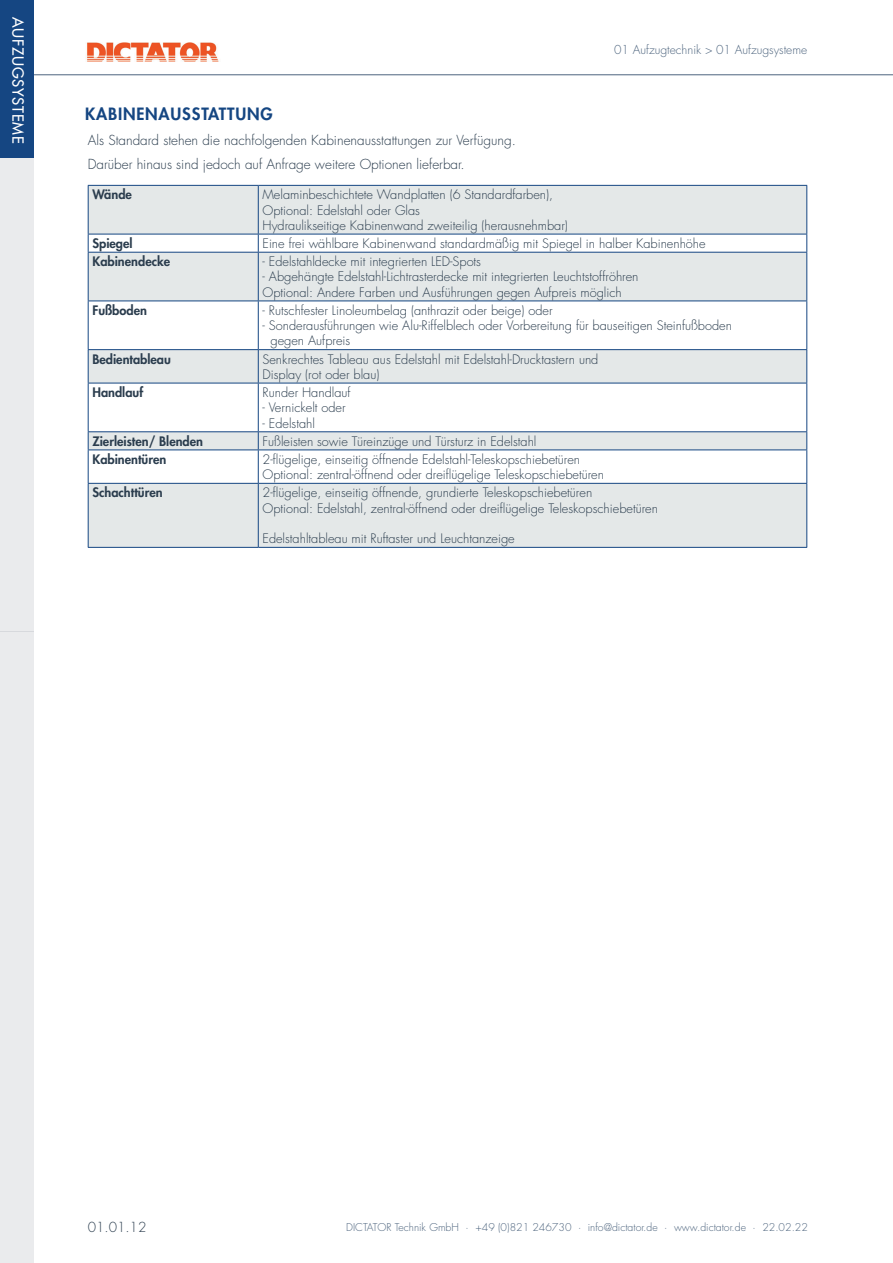
<style>
.page{position:relative;width:893px;height:1263px;background:#fff}
.page>*{position:absolute;margin:0;border:0;box-sizing:border-box;transform-origin:0 0}
.t1{font:800 16.5px "Futura Std";letter-spacing:.05em;color:#154682}
.t2{font:500 15px "Futura Std";letter-spacing:.05em;color:#fff}
.t3{font:300 13.5px/24.8px "Futura Std";color:#2b3d4e}
.t4{font:300 12.75px/15.3px "Futura Std";color:#2b3d4e}
.t5{font:800 12.75px "Futura Std";color:#2b3d4e}
.t6{font:300 12px "Futura Std";color:#4d647e}
.t7{font:300 10.5px "Futura Std";color:#4d647e}
</style>
<div class="page">
<div style="left:0;top:0;width:33px;height:158px;background:#154682"></div>
<img style="left:87px;top:43px;width:132px;height:19px">
<hr style="left:34px;top:74px;width:859px;height:1px;background:#4d647e">
<div style="left:0;top:158px;width:33px;height:158px;background:#eaebed"></div>
<div style="left:0;top:316px;width:33px;height:158px;background:#eaebed"></div>
<div style="left:0;top:474px;width:33px;height:157px;background:#eaebed"></div>
<div style="left:0;top:631px;width:33px;height:158px;background:#eaebed"></div>
<div style="left:0;top:789px;width:33px;height:158px;background:#eaebed"></div>
<div style="left:0;top:947px;width:33px;height:158px;background:#eaebed"></div>
<div style="left:0;top:1105px;width:33px;height:158px;background:#eaebed"></div>
<svg style="left:89px;top:186px;width:717px;height:361px;fill:#e4e8e8"></svg>
<hr style="left:258px;top:186px;width:1px;height:48px;background:#154682">
<hr style="left:88px;top:234px;width:170px;height:1px;background:#154682">
<hr style="left:258px;top:234px;width:549px;height:1px;background:#154682">
<svg style="left:258px;top:234px;width:1px;height:18px"></svg>
<hr style="left:88px;top:252px;width:170px;height:1px;background:#154682">
<hr style="left:258px;top:252px;width:549px;height:1px;background:#154682">
<hr style="left:258px;top:253px;width:1px;height:48px;background:#154682">
<hr style="left:88px;top:301px;width:170px;height:1px;background:#154682">
<hr style="left:258px;top:301px;width:549px;height:1px;background:#154682">
<hr style="left:258px;top:301px;width:1px;height:48px;background:#154682">
<hr style="left:88px;top:349px;width:170px;height:1px;background:#154682">
<hr style="left:258px;top:349px;width:549px;height:1px;background:#154682">
<hr style="left:258px;top:350px;width:1px;height:33px;background:#154682">
<hr style="left:88px;top:383px;width:170px;height:1px;background:#154682">
<hr style="left:258px;top:383px;width:549px;height:1px;background:#154682">
<hr style="left:258px;top:383px;width:1px;height:48px;background:#154682">
<hr style="left:88px;top:431px;width:170px;height:1px;background:#154682">
<hr style="left:258px;top:431px;width:549px;height:1px;background:#154682">
<svg style="left:258px;top:432px;width:1px;height:17px"></svg>
<hr style="left:88px;top:449px;width:170px;height:1px;background:#154682">
<hr style="left:258px;top:449px;width:549px;height:1px;background:#154682">
<hr style="left:258px;top:450px;width:1px;height:33px;background:#154682">
<hr style="left:88px;top:483px;width:170px;height:1px;background:#154682">
<hr style="left:258px;top:483px;width:549px;height:1px;background:#154682">
<hr style="left:258px;top:484px;width:1px;height:63px;background:#154682">
<hr style="left:88px;top:185px;width:170px;height:1px;background:#154682">
<hr style="left:88px;top:186px;width:1px;height:48px;background:#154682">
<hr style="left:258px;top:185px;width:549px;height:1px;background:#154682">
<hr style="left:806px;top:186px;width:1px;height:48px;background:#154682">
<svg style="left:88px;top:234px;width:1px;height:18px"></svg>
<svg style="left:806px;top:234px;width:1px;height:18px"></svg>
<hr style="left:88px;top:253px;width:1px;height:48px;background:#154682">
<hr style="left:806px;top:253px;width:1px;height:48px;background:#154682">
<hr style="left:88px;top:301px;width:1px;height:48px;background:#154682">
<hr style="left:806px;top:301px;width:1px;height:48px;background:#154682">
<hr style="left:88px;top:350px;width:1px;height:33px;background:#154682">
<hr style="left:806px;top:350px;width:1px;height:33px;background:#154682">
<hr style="left:88px;top:383px;width:1px;height:48px;background:#154682">
<hr style="left:806px;top:383px;width:1px;height:48px;background:#154682">
<svg style="left:88px;top:432px;width:1px;height:17px"></svg>
<svg style="left:806px;top:432px;width:1px;height:17px"></svg>
<hr style="left:88px;top:450px;width:1px;height:33px;background:#154682">
<hr style="left:806px;top:450px;width:1px;height:33px;background:#154682">
<hr style="left:88px;top:484px;width:1px;height:63px;background:#154682">
<hr style="left:806px;top:484px;width:1px;height:63px;background:#154682">
<hr style="left:88px;top:547px;width:170px;height:1px;background:#154682">
<hr style="left:258px;top:547px;width:549px;height:1px;background:#154682">
<p class="t2" style="left:27px;top:17px;width:128px;rotate:90deg">AUFZUGSYSTEME</p>
<p class="t6" style="left:614px;top:42px;width:195px">01 Aufzugtechnik &gt; 01 Aufzugsysteme</p>
<p class="t1" style="left:85px;top:103px;width:189px">KABINENAUSSTATTUNG</p>
<p class="t3" style="left:88px;top:128px;width:430px">Als Standard stehen die nachfolgenden Kabinenausstattungen zur Verfügung.<br>Darüber hinaus sind jedoch auf Anfrage weitere Optionen lieferbar.</p>
<p class="t5" style="left:92px;top:186px;width:41px">Wände</p>
<p class="t4" style="left:263px;top:187px;width:307px">Melaminbeschichtete Wandplatten (6 Standardfarben),<br>Optional: Edelstahl oder Glas<br>Hydraulikseitige Kabinenwand zweiteilig (herausnehmbar)</p>
<p class="t5" style="left:92px;top:235px;width:42px">Spiegel</p>
<p class="t4" style="left:263px;top:236px;width:445px">Eine frei wählbare Kabinenwand standardmäßig mit Spiegel in halber Kabinenhöhe</p>
<p class="t5" style="left:92px;top:253px;width:79px">Kabinendecke</p>
<p class="t4" style="left:263px;top:254px;width:220px">- Edelstahldecke mit integrierten LED-Spots</p>
<p class="t4" style="left:263px;top:269px;width:377px">- Abgehängte Edelstahl-Lichtrasterdecke mit integrierten Leuchtstoffröhren<br>Optional: Andere Farben und Ausführungen gegen Aufpreis möglich</p>
<p class="t5" style="left:92px;top:302px;width:56px">Fußboden</p>
<p class="t4" style="left:263px;top:303px;width:291px">- Rutschfester Linoleumbelag (anthrazit oder beige) oder</p>
<p class="t4" style="left:270px;top:318px;width:463px;text-indent:-8px">- Sonderausführungen wie Alu-Riffelblech oder Vorbereitung für bauseitigen Steinfußboden gegen Aufpreis</p>
<p class="t5" style="left:92px;top:351px;width:80px">Bedientableau</p>
<p class="t4" style="left:263px;top:352px;width:337px">Senkrechtes Tableau aus Edelstahl mit Edelstahl-Drucktastern und<br>Display (rot oder blau)</p>
<p class="t5" style="left:92px;top:384px;width:52px">Handlauf</p>
<p class="t4" style="left:263px;top:385px;width:90px">Runder Handlauf</p>
<p class="t4" style="left:263px;top:400px;width:85px">- Vernickelt oder</p>
<p class="t4" style="left:263px;top:416px;width:54px">- Edelstahl</p>
<p class="t5" style="left:92px;top:433px;width:112px">Zierleisten/ Blenden</p>
<p class="t4" style="left:263px;top:434px;width:275px">Fußleisten sowie Türeinzüge und Türsturz in Edelstahl</p>
<p class="t5" style="left:92px;top:451px;width:75px">Kabinentüren</p>
<p class="t4" style="left:263px;top:452px;width:343px">2-flügelige, einseitig öffnende Edelstahl-Teleskopschiebetüren<br>Optional: zentral-öffnend oder dreiflügelige Teleskopschiebetüren</p>
<p class="t5" style="left:92px;top:484px;width:72px">Schachttüren</p>
<p class="t4" style="left:263px;top:485px;width:397px">2-flügelige, einseitig öffnende, grundierte Teleskopschiebetüren<br>Optional: Edelstahl, zentral-öffnend oder dreiflügelige Teleskopschiebetüren</p>
<p class="t4" style="left:263px;top:531px;width:254px">Edelstahltableau mit Ruftaster und Leuchtanzeige</p>
<p class="t3" style="left:88px;top:1215px;width:60px">01.01.12</p>
<p class="t7" style="left:346px;top:1221px;width:463px">DICTATOR Technik GmbH · +49 (0)821 246730 · info@dictator.de · www.dictator.de · 22.02.22</p>
</div>
